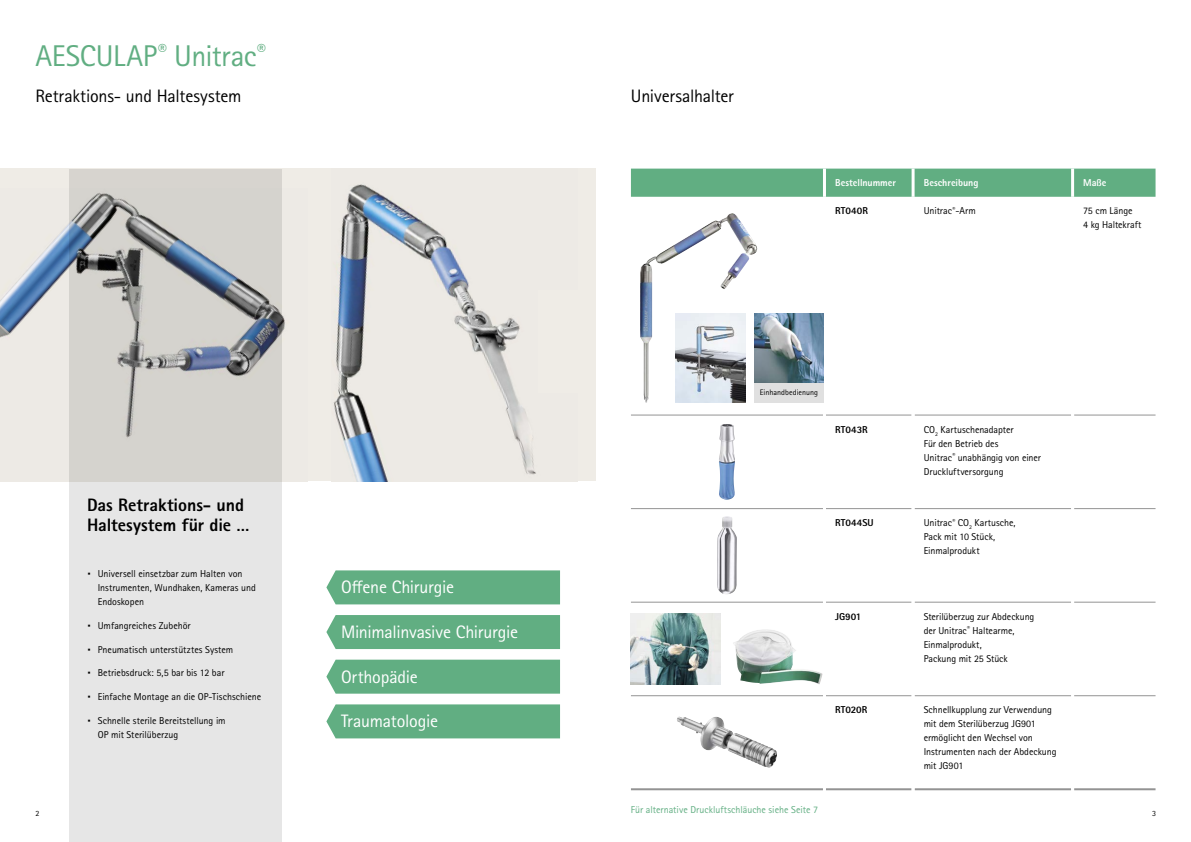
<style>
.page{position:relative;width:1191px;height:842px;background:#fff}
.page>*{position:absolute;margin:0;border:0;box-sizing:border-box;transform-origin:0 0}
.t1{font:30px "Rotis Sans Serif Pro";letter-spacing:-.01em;color:#61ae82}
.t2{font:18px "Rotis Sans Serif Pro";letter-spacing:-.015em;color:#fff}
.t3{font:18px "Rotis Sans Serif Pro";letter-spacing:-.01em;color:#000}
.t4{font:800 18px/20px "Rotis Sans Serif Pro";letter-spacing:-.005em;color:#000}
.t5{font:10px/14px "Rotis Sans Serif Pro";letter-spacing:-.005em;color:#000}
.t6{font:10px "Rotis Sans Serif Pro";color:#61ae82}
.t7{font:800 10px "Rotis Sans Serif Pro";letter-spacing:.005em;color:#000}
.t8{font:800 10px "Rotis Sans Serif Pro";color:#fff}
.t9{font:8px "Rotis Sans Serif Pro";letter-spacing:.005em;color:#000}
.s1{font-size:20px}
</style>
<div class="page">
<div style="left:0;top:169px;width:595px;height:312px;background:#efece6"></div>
<img style="left:0;top:223px;width:285px;height:115px">
<div style="left:631px;top:169px;width:524px;height:28px;background:#61ae82"></div>
<hr style="left:631px;top:415px;width:192px;height:1px;background:#939393">
<hr style="left:826px;top:415px;width:85px;height:1px;background:#939393">
<hr style="left:914px;top:415px;width:157px;height:1px;background:#939393">
<hr style="left:1074px;top:415px;width:81px;height:1px;background:#939393">
<hr style="left:631px;top:508px;width:192px;height:1px;background:#939393">
<hr style="left:826px;top:508px;width:85px;height:1px;background:#939393">
<hr style="left:914px;top:508px;width:157px;height:1px;background:#939393">
<hr style="left:1074px;top:508px;width:81px;height:1px;background:#939393">
<hr style="left:631px;top:602px;width:192px;height:1px;background:#939393">
<hr style="left:826px;top:602px;width:85px;height:1px;background:#939393">
<hr style="left:914px;top:602px;width:157px;height:1px;background:#939393">
<hr style="left:1074px;top:602px;width:81px;height:1px;background:#939393">
<hr style="left:631px;top:695px;width:192px;height:1px;background:#939393">
<hr style="left:826px;top:695px;width:85px;height:1px;background:#939393">
<hr style="left:914px;top:695px;width:157px;height:1px;background:#939393">
<hr style="left:1074px;top:695px;width:81px;height:1px;background:#939393">
<hr style="left:823px;top:169px;width:3px;height:28px;background:#fff">
<hr style="left:911px;top:169px;width:3px;height:28px;background:#fff">
<hr style="left:1071px;top:169px;width:3px;height:28px;background:#fff">
<hr style="left:631px;top:788px;width:192px;height:2px;background:#939393">
<hr style="left:826px;top:788px;width:85px;height:2px;background:#939393">
<hr style="left:914px;top:788px;width:157px;height:2px;background:#939393">
<hr style="left:1074px;top:788px;width:81px;height:2px;background:#939393">
<img style="left:719px;top:424px;width:16px;height:76px">
<img style="left:717px;top:516px;width:20px;height:78px">
<img style="left:631px;top:613px;width:89px;height:71px">
<img style="left:733px;top:629px;width:90px;height:55px">
<img style="left:677px;top:716px;width:100px;height:52px">
<img style="left:640px;top:213px;width:117px;height:190px">
<img style="left:675px;top:313px;width:70px;height:90px">
<img style="left:754px;top:313px;width:69px;height:70px">
<div style="left:754px;top:383px;width:69px;height:20px;background:#e0e0e0"></div>
<svg style="left:69px;top:169px;width:213px;height:673px;background:#d4d4d3"></svg>
<div style="left:326px;top:570px;width:234px;height:34px;background:#61ae82"></div>
<div style="left:326px;top:615px;width:234px;height:34px;background:#61ae82"></div>
<div style="left:326px;top:660px;width:234px;height:34px;background:#61ae82"></div>
<div style="left:326px;top:704px;width:234px;height:34px;background:#61ae82"></div>
<img style="left:333px;top:184px;width:203px;height:297px">
<h1 class="t1" style="left:35px;top:38px;width:232px">AESCULAP<sup>®</sup> Unitrac<sup>®</sup></h1>
<h2 class="t3" style="left:35px;top:86px;width:208px">Retraktions- und Haltesystem</h2>
<h2 class="t3" style="left:631px;top:86px;width:104px">Universalhalter</h2>
<p class="t8" style="left:835px;top:176px;width:62px">Bestellnummer</p>
<p class="t8" style="left:923px;top:176px;width:56px">Beschreibung</p>
<p class="t8" style="left:1083px;top:176px;width:25px">Maße</p>
<p class="t7" style="left:835px;top:205px;width:34px">RT040R</p>
<p class="t5" style="left:923px;top:204px;width:54px">Unitrac<sup>®</sup>-Arm</p>
<p class="t5" style="left:1083px;top:204px;width:60px">75 cm Länge<br>4 kg Haltekraft</p>
<h2 class="t4" style="left:87px;top:495px;width:164px">Das Retraktions- und<br>Haltesystem für die …</h2>
<p class="t5" style="left:98px;top:567px;width:160px;text-indent:-11px"><span class="s1">·</span> Universell einsetzbar zum Halten von<br>Instrumenten, Wundhaken, Kameras und<br>Endoskopen</p>
<p class="t5" style="left:87px;top:619px;width:105px"><span class="s1">·</span> Umfangreiches Zubehör</p>
<p class="t5" style="left:87px;top:642px;width:148px"><span class="s1">·</span> Pneumatisch unterstütztes System</p>
<p class="t5" style="left:87px;top:666px;width:139px"><span class="s1">·</span> Betriebsdruck: 5,5 bar bis 12 bar</p>
<p class="t5" style="left:87px;top:690px;width:176px"><span class="s1">·</span> Einfache Montage an die OP-Tischschiene</p>
<p class="t5" style="left:98px;top:713px;width:129px;text-indent:-11px"><span class="s1">·</span> Schnelle sterile Bereitstellung im<br>OP mit Sterilüberzug</p>
<h2 class="t2" style="left:341px;top:577px;width:115px">Offene Chirurgie</h2>
<h2 class="t2" style="left:341px;top:621px;width:179px">Minimalinvasive Chirurgie</h2>
<h2 class="t2" style="left:341px;top:666px;width:78px">Orthopädie</h2>
<h2 class="t2" style="left:341px;top:711px;width:99px">Traumatologie</h2>
<p class="t9" style="left:759px;top:388px;width:60px">Einhandbedienung</p>
<p class="t7" style="left:835px;top:423px;width:34px">RT043R</p>
<p class="t5" style="left:923px;top:422px;width:119px">CO<sub>2</sub> Kartuschenadapter<br>Für den Betrieb des<br>Unitrac<sup>®</sup> unabhängig von einer<br>Druckluftversorgung</p>
<p class="t7" style="left:835px;top:516px;width:40px">RT044SU</p>
<p class="t5" style="left:923px;top:516px;width:93px">Unitrac<sup>®</sup> CO<sub>2</sub> Kartusche,<br>Pack mit 10 Stück,<br>Einmalprodukt</p>
<p class="t7" style="left:835px;top:610px;width:28px">JG901</p>
<p class="t5" style="left:923px;top:609px;width:112px">Sterilüberzug zur Abdeckung der Unitrac<sup>®</sup> Haltearme,<br>Einmalprodukt,<br>Packung mit 25 Stück</p>
<p class="t7" style="left:835px;top:703px;width:34px">RT020R</p>
<p class="t5" style="left:923px;top:703px;width:134px">Schnellkupplung zur Verwendung mit dem Sterilüberzug JG901 ermöglicht den Wechsel von<br>Instrumenten nach der Abdeckung mit JG901</p>
<p class="t6" style="left:631px;top:803px;width:189px">Für alternative Druckluftschläuche siehe Seite 7</p>
<p class="t9" style="left:35px;top:809px;width:5px">2</p>
<p class="t9" style="left:1152px;top:809px;width:5px">3</p>
</div>
